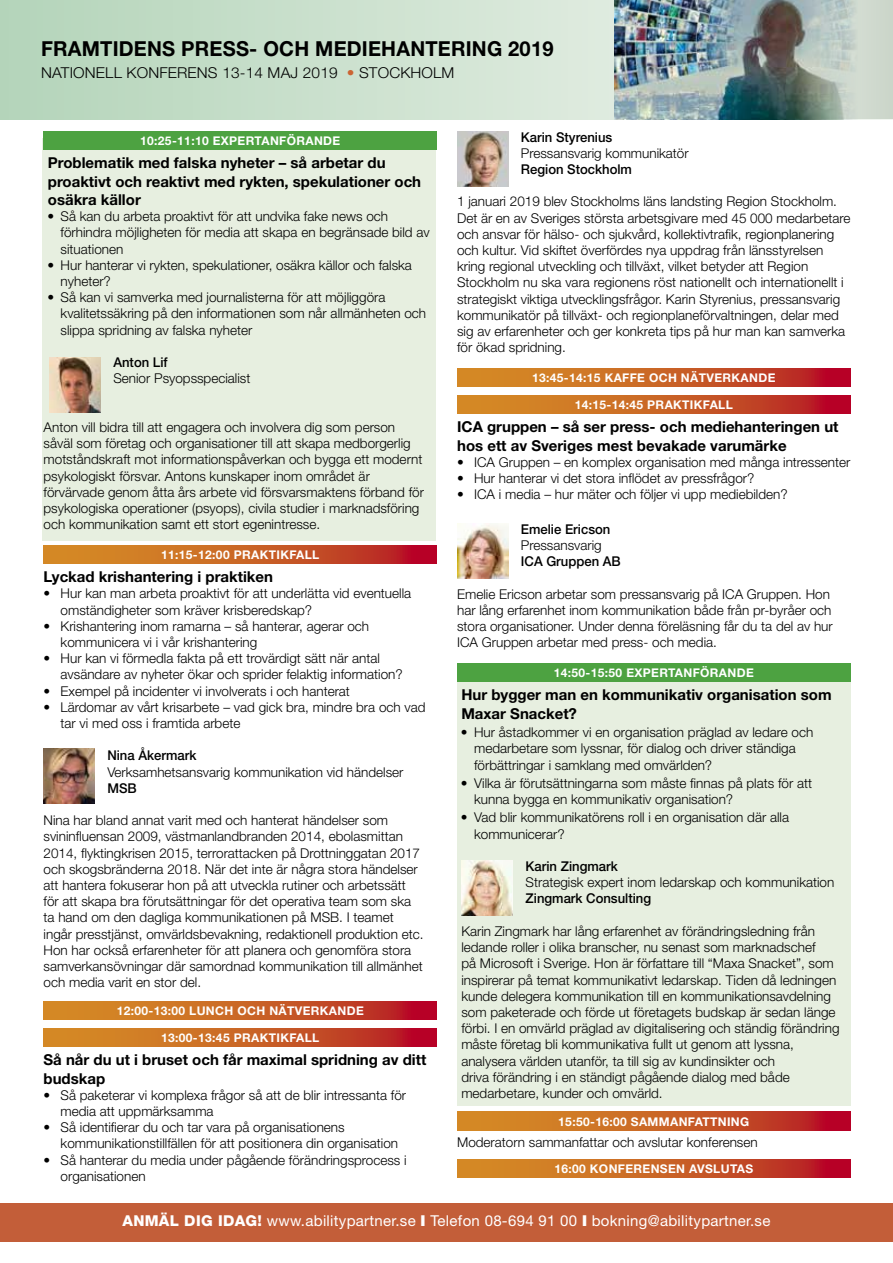
<style>
.page{position:relative;width:893px;height:1263px;background:#fff}
.page>*{position:absolute;margin:0;border:0;box-sizing:border-box;transform-origin:0 0}
.t1{font:700 20.7px "Helvetica Neue";letter-spacing:.01em;color:#000}
.t2{font:700 15px/18.5px "Helvetica Neue";color:#000}
.t3{font:15px "Helvetica Neue";letter-spacing:.02em;color:#fff}
.t4{font:300 15px "Helvetica Neue";letter-spacing:.01em;color:#000}
.t5{font:300 13.5px/16.2px "Helvetica Neue";color:#000}
.t6{font:500 13.5px "Helvetica Neue";color:#000}
.t7{font:700 12px "Helvetica Neue";letter-spacing:.03em;color:#fff}
.s1{color:#cb6433}
.s2{font-weight:800}
.s3{font-weight:900}
</style>
<div class="page">
<div style="left:43px;top:139px;width:393px;height:402px;background:#e7efe0"></div>
<div style="left:457px;top:673px;width:393px;height:433px;background:#e7efe0"></div>
<svg style="left:457px;top:368px;width:393px;height:19px;background:#c85b25"></svg>
<svg style="left:457px;top:395px;width:393px;height:19px;background:#c85b25"></svg>
<div style="left:457px;top:663px;width:393px;height:19px;background:#4da241"></div>
<svg style="left:457px;top:1112px;width:393px;height:18px;background:#c85b25"></svg>
<svg style="left:457px;top:1159px;width:393px;height:19px;background:#c85b25"></svg>
<div style="left:0;top:1203px;width:893px;height:39px;background:#c35e39"></div>
<svg style="left:0;top:0;width:614px;height:119px;background:#c9dfcc"></svg>
<div style="left:44px;top:131px;width:393px;height:19px;background:#4da241"></div>
<svg style="left:44px;top:545px;width:393px;height:19px;background:#c85b25"></svg>
<svg style="left:44px;top:1001px;width:393px;height:19px;background:#c85b25"></svg>
<svg style="left:44px;top:1028px;width:393px;height:19px;background:#c85b25"></svg>
<img style="left:50px;top:357px;width:51px;height:55px">
<img style="left:44px;top:748px;width:51px;height:56px">
<img style="left:457px;top:131px;width:51px;height:55px">
<img style="left:462px;top:861px;width:51px;height:55px">
<img style="left:457px;top:523px;width:51px;height:55px">
<div style="left:614px;top:0;width:279px;height:119px;background:#cfd9ce"></div>
<img style="left:614px;top:0;width:240px;height:119px">
<h1 class="t1" style="left:41px;top:36px;width:514px">FRAMTIDENS PRESS- OCH MEDIEHANTERING 2019</h1>
<p class="t4" style="left:41px;top:64px;width:415px">NATIONELL KONFERENS 13-14 MAJ 2019 <span class="s1">•</span> STOCKHOLM</p>
<p class="t6" style="left:521px;top:129px;width:93px">Karin Styrenius</p>
<p class="t5" style="left:521px;top:145px;width:169px">Pressansvarig kommunikatör</p>
<p class="t6" style="left:521px;top:161px;width:113px">Region Stockholm</p>
<p class="t5" style="left:457px;top:193px;width:395px">1 januari 2019 blev Stockholms läns landsting Region Stockholm.<br>Det är en av Sveriges största arbetsgivare med 45 000 medarbetare och ansvar för hälso- och sjukvård, kollektivtrafik, regionplanering och kultur. Vid skiftet överfördes nya uppdrag från länsstyrelsen kring regional utveckling och tillväxt, vilket betyder att Region Stockholm nu ska vara regionens röst nationellt och internationellt i strategiskt viktiga utvecklingsfrågor. Karin Styrenius, pressansvarig kommunikatör på tillväxt- och regionplaneförvaltningen, delar med sig av erfarenheter och ger konkreta tips på hur man kan samverka för ökad spridning.</p>
<p class="t7" style="left:532px;top:371px;width:245px">13:45-14:15 KAFFE OCH NÄTVERKANDE</p>
<p class="t7" style="left:575px;top:398px;width:160px">14:15-14:45 PRAKTIKFALL</p>
<p class="t2" style="left:457px;top:417px;width:383px">ICA gruppen – så ser press- och mediehanteringen ut hos ett av Sveriges mest bevakade varumärke</p>
<p class="t5" style="left:457px;top:454px;width:395px">• ICA Gruppen – en komplex organisation med många intressenter</p>
<p class="t5" style="left:457px;top:470px;width:299px">• Hur hanterar vi det stora inflödet av pressfrågor?</p>
<p class="t5" style="left:457px;top:486px;width:332px">• ICA i media – hur mäter och följer vi upp mediebilden?</p>
<p class="t6" style="left:521px;top:521px;width:91px">Emelie Ericson</p>
<p class="t5" style="left:521px;top:537px;width:82px">Pressansvarig</p>
<p class="t6" style="left:521px;top:553px;width:101px">ICA Gruppen AB</p>
<p class="t5" style="left:457px;top:585px;width:377px">Emelie Ericson arbetar som pressansvarig på ICA Gruppen. Hon har lång erfarenhet inom kommunikation både från pr-byråer och stora organisationer. Under denna föreläsning får du ta del av hur ICA Gruppen arbetar med press- och media.</p>
<p class="t7" style="left:554px;top:666px;width:202px">14:50-15:50 EXPERTANFÖRANDE</p>
<p class="t2" style="left:461px;top:685px;width:372px">Hur bygger man en kommunikativ organisation som<br>Maxar Snacket?</p>
<p class="t5" style="left:474px;top:724px;width:341px;text-indent:-13px">• Hur åstadkommer vi en organisation präglad av ledare och medarbetare som lyssnar, för dialog och driver ständiga förbättringar i samklang med omvärlden?</p>
<p class="t5" style="left:474px;top:775px;width:339px;text-indent:-13px">• Vilka är förutsättningarna som måste finnas på plats för att kunna bygga en kommunikativ organisation?</p>
<p class="t5" style="left:474px;top:809px;width:316px;text-indent:-13px">• Vad blir kommunikatörens roll i en organisation där alla kommunicerar?</p>
<p class="t6" style="left:526px;top:858px;width:94px">Karin Zingmark</p>
<p class="t5" style="left:526px;top:874px;width:310px">Strategisk expert inom ledarskap och kommunikation</p>
<p class="t6" style="left:526px;top:891px;width:127px">Zingmark Consulting</p>
<p class="t5" style="left:461px;top:923px;width:380px">Karin Zingmark har lång erfarenhet av förändringsledning från ledande roller i olika branscher, nu senast som marknadschef<br>på Microsoft i Sverige. Hon är författare till “Maxa Snacket”, som inspirerar på temat kommunikativt ledarskap. Tiden då ledningen kunde delegera kommunikation till en kommunikationsavdelning som paketerade och förde ut företagets budskap är sedan länge förbi. I en omvärld präglad av digitalisering och ständig förändring måste företag bli kommunikativa fullt ut genom att lyssna, analysera världen utanför, ta till sig av kundinsikter och<br>driva förändring i en ständigt pågående dialog med både medarbetare, kunder och omvärld.</p>
<p class="t7" style="left:558px;top:1114px;width:193px">15:50-16:00 SAMMANFATTNING</p>
<p class="t5" style="left:457px;top:1133px;width:302px">Moderatorn sammanfattar och avslutar konferensen</p>
<p class="t7" style="left:554px;top:1161px;width:200px">16:00 KONFERENSEN AVSLUTAS</p>
<p class="t3" style="left:122px;top:1212px;width:649px"><span class="s2">ANMÄL DIG IDAG!</span> www.abilitypartner.se <span class="s3">I</span> Telefon 08-694 91 00 <span class="s3">I</span> bokning@abilitypartner.se</p>
<p class="t7" style="left:140px;top:133px;width:202px">10:25-11:10 EXPERTANFÖRANDE</p>
<p class="t2" style="left:48px;top:153px;width:375px">Problematik med falska nyheter – så arbetar du proaktivt och reaktivt med rykten, spekulationer och osäkra källor</p>
<p class="t5" style="left:61px;top:208px;width:371px;text-indent:-13px">• Så kan du arbeta proaktivt för att undvika fake news och förhindra möjligheten för media att skapa en begränsade bild av situationen</p>
<p class="t5" style="left:61px;top:257px;width:353px;text-indent:-13px">• Hur hanterar vi rykten, spekulationer, osäkra källor och falska nyheter?</p>
<p class="t5" style="left:61px;top:289px;width:367px;text-indent:-13px">• Så kan vi samverka med journalisterna för att möjliggöra kvalitetssäkring på den informationen som når allmänheten och slippa spridning av falska nyheter</p>
<p class="t6" style="left:113px;top:354px;width:56px">Anton Lif</p>
<p class="t5" style="left:113px;top:370px;width:139px">Senior Psyopsspecialist</p>
<p class="t5" style="left:44px;top:419px;width:382px">Anton vill bidra till att engagera och involvera dig som person såväl som företag och organisationer till att skapa medborgerlig motståndskraft mot informationspåverkan och bygga ett modernt psykologiskt försvar. Antons kunskaper inom området är förvärvade genom åtta års arbete vid försvarsmaktens förband för psykologiska operationer (psyops), civila studier i marknadsföring och kommunikation samt ett stort egenintresse.</p>
<p class="t7" style="left:161px;top:547px;width:160px">11:15-12:00 PRAKTIKFALL</p>
<p class="t2" style="left:44px;top:567px;width:231px">Lyckad krishantering i praktiken</p>
<p class="t5" style="left:61px;top:585px;width:352px;text-indent:-17px">• Hur kan man arbeta proaktivt för att underlätta vid eventuella omständigheter som kräver krisberedskap?</p>
<p class="t5" style="left:61px;top:618px;width:310px;text-indent:-17px">• Krishantering inom ramarna – så hanterar, agerar och kommunicera vi i vår krishantering</p>
<p class="t5" style="left:61px;top:650px;width:344px;text-indent:-17px">• Hur kan vi förmedla fakta på ett trovärdigt sätt när antal avsändare av nyheter ökar och sprider felaktig information?</p>
<p class="t5" style="left:44px;top:682px;width:308px">• Exempel på incidenter vi involverats i och hanterat</p>
<p class="t5" style="left:61px;top:699px;width:366px;text-indent:-17px">• Lärdomar av vårt krisarbete – vad gick bra, mindre bra och vad tar vi med oss i framtida arbete</p>
<p class="t6" style="left:107px;top:748px;width:91px">Nina Åkermark</p>
<p class="t5" style="left:107px;top:763px;width:298px">Verksamhetsansvarig kommunikation vid händelser</p>
<p class="t6" style="left:107px;top:780px;width:31px">MSB</p>
<p class="t5" style="left:44px;top:812px;width:381px">Nina har bland annat varit med och hanterat händelser som svininfluensan 2009, västmanlandbranden 2014, ebolasmittan 2014, flyktingkrisen 2015, terrorattacken på Drottninggatan 2017 och skogsbränderna 2018. När det inte är några stora händelser att hantera fokuserar hon på att utveckla rutiner och arbetssätt för att skapa bra förutsättningar för det operativa team som ska ta hand om den dagliga kommunikationen på MSB. I teamet ingår presstjänst, omvärldsbevakning, redaktionell produktion etc.<br>Hon har också erfarenheter för att planera och genomföra stora samverkansövningar där samordnad kommunikation till allmänhet och media varit en stor del.</p>
<p class="t7" style="left:117px;top:1003px;width:249px">12:00-13:00 LUNCH OCH NÄTVERKANDE</p>
<p class="t7" style="left:161px;top:1030px;width:160px">13:00-13:45 PRAKTIKFALL</p>
<p class="t2" style="left:44px;top:1050px;width:384px">Så når du ut i bruset och får maximal spridning av ditt budskap</p>
<p class="t5" style="left:61px;top:1086px;width:347px;text-indent:-17px">• Så paketerar vi komplexa frågor så att de blir intressanta för media att uppmärksamma</p>
<p class="t5" style="left:61px;top:1119px;width:339px;text-indent:-17px">• Så identifierar du och tar vara på organisationens kommunikationstillfällen för att positionera din organisation</p>
<p class="t5" style="left:61px;top:1151px;width:348px;text-indent:-17px">• Så hanterar du media under pågående förändringsprocess i organisationen</p>
</div>
